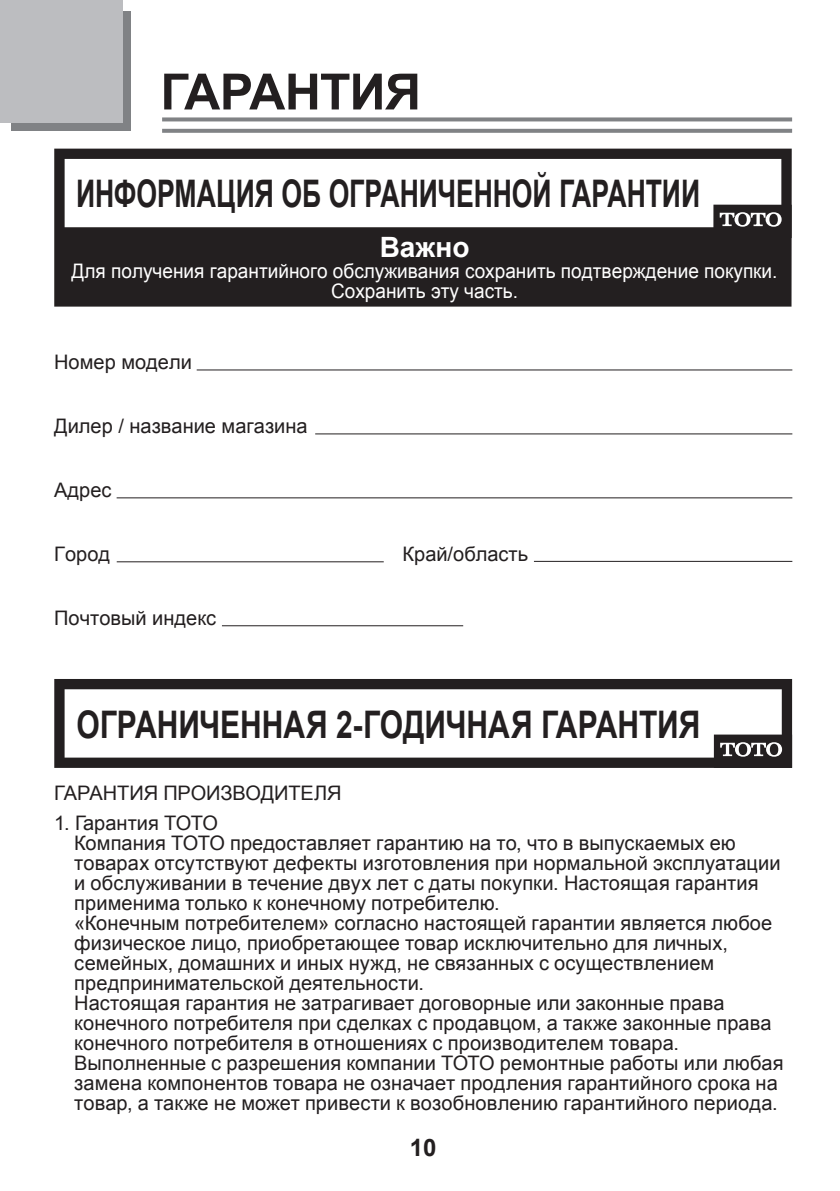
<style>
.page{position:relative;width:840px;height:1191px;background:#fff}
.page>*{position:absolute;margin:0;border:0;box-sizing:border-box;transform-origin:0 0}
.t1{font:700 50px "Arial";letter-spacing:-.02em;color:#231f20}
.t2{font:700 38px "Arial";letter-spacing:-.005em;color:#231f20;scale:.7 1}
.t3{font:700 38px "Arial";letter-spacing:-.005em;color:#231f20;scale:.79 1}
.t4{font:700 28px "Arial";color:#fff}
.t5{font:700 24px "Arial";color:#231f20}
.t6{font:20px/20px "Arial";letter-spacing:.005em;color:#231f20}
.t7{font:20px/20px "Arial";color:#fff;text-align:center;scale:.95 1}
</style>
<div class="page">
<hr style="left:196px;top:369px;width:595px;height:1px;background:#231f20">
<hr style="left:315px;top:433px;width:476px;height:1px;background:#231f20">
<hr style="left:116px;top:497px;width:675px;height:1px;background:#231f20">
<hr style="left:533px;top:561px;width:258px;height:1px;background:#231f20">
<hr style="left:117px;top:561px;width:266px;height:1px;background:#231f20">
<hr style="left:222px;top:625px;width:241px;height:1px;background:#231f20">
<svg style="left:54px;top:149px;width:737px;height:158px;fill:#231f20"></svg>
<div style="left:713px;top:205px;width:78px;height:33px;background:#231f20"></div>
<svg style="left:719px;top:212px;width:62px;height:15px"></svg>
<svg style="left:54px;top:679px;width:737px;height:89px"></svg>
<div style="left:713px;top:734px;width:78px;height:34px;background:#231f20"></div>
<svg style="left:720px;top:742px;width:61px;height:15px"></svg>
<div style="left:12px;top:12px;width:119px;height:119px;background:#808285"></div>
<div style="left:0;top:0;width:122px;height:122px;background:#bcbdc0"></div>
<svg style="left:162px;top:117px;width:629px;height:4px;background:#8e9092"></svg>
<svg style="left:162px;top:129px;width:629px;height:4px;background:#86888a"></svg>
<h1 class="t1" style="left:160px;top:59px;width:262px">ГАРАНТИЯ</h1>
<h2 class="t2" style="left:76px;top:169px;width:892px">ИНФОРМАЦИЯ ОБ ОГРАНИЧЕННОЙ ГАРАНТИИ</h2>
<h3 class="t4" style="left:379px;top:228px;width:91px">Важно</h3>
<p class="t7" style="left:72px;top:261px;width:744px">Для получения гарантийного обслуживания сохранить подтверждение покупки.<br>Сохранить эту часть.</p>
<p class="t6" style="left:54px;top:352px;width:139px">Номер модели</p>
<p class="t6" style="left:54px;top:416px;width:255px">Дилер / название магазина</p>
<p class="t6" style="left:54px;top:480px;width:59px">Адрес</p>
<p class="t6" style="left:54px;top:544px;width:57px">Город</p>
<p class="t6" style="left:54px;top:608px;width:163px">Почтовый индекс</p>
<p class="t6" style="left:402px;top:544px;width:127px">Край/область</p>
<h2 class="t3" style="left:77px;top:699px;width:790px">ОГРАНИЧЕННАЯ 2-ГОДИЧНАЯ ГАРАНТИЯ</h2>
<p class="t6" style="left:54px;top:783px;width:289px">ГАРАНТИЯ ПРОИЗВОДИТЕЛЯ</p>
<p class="t6" style="left:74px;top:813px;width:710px;text-indent:-20px">1. Гарантия TOTO<br>Компания TOTO предоставляет гарантию на то, что в выпускаемых ею товарах отсутствуют дефекты изготовления при нормальной эксплуатации и обслуживании в течение двух лет с даты покупки. Настоящая гарантия применима только к конечному потребителю.<br>«Конечным потребителем» согласно настоящей гарантии является любое физическое лицо, приобретающее товар исключительно для личных, семейных, домашних и иных нужд, не связанных с осуществлением предпринимательской деятельности.<br>Настоящая гарантия не затрагивает договорные или законные права конечного потребителя при сделках с продавцом, а также законные права конечного потребителя в отношениях с производителем товара.<br>Выполненные с разрешения компании TOTO ремонтные работы или любая замена компонентов товара не означает продления гарантийного срока на товар, а также не может привести к возобновлению гарантийного периода.</p>
<p class="t5" style="left:409px;top:1132px;width:28px">10</p>
</div>
